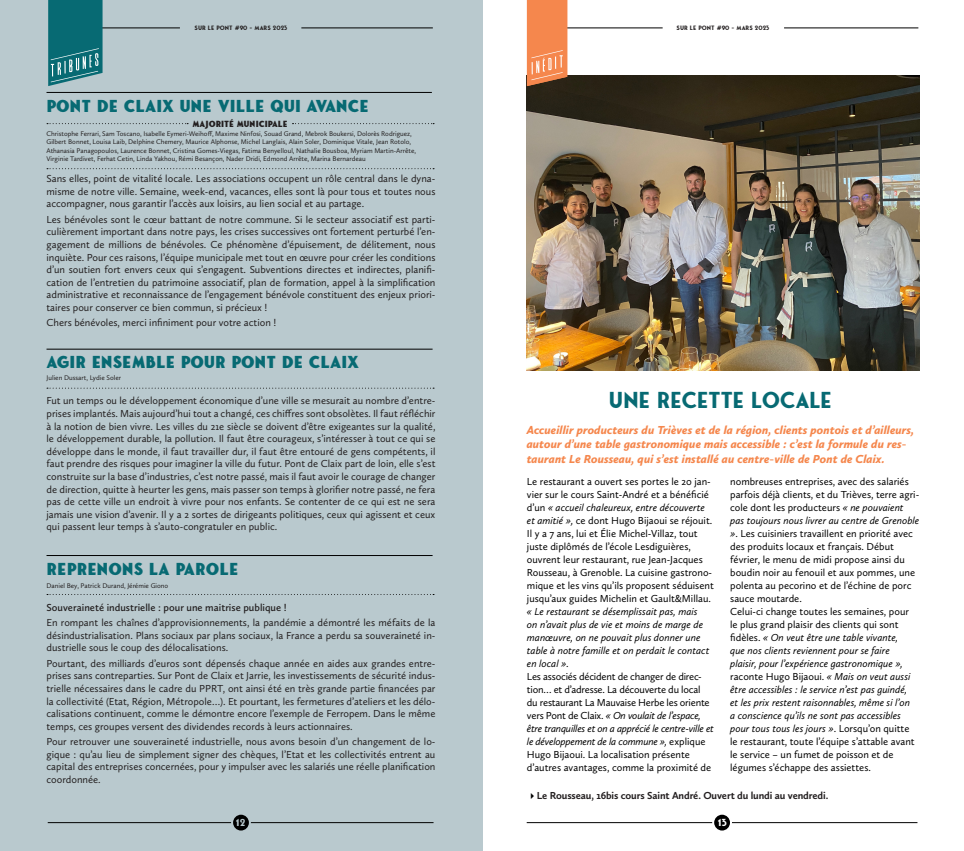
<style>
.page{position:relative;width:964px;height:851px;background:#fff}
.page>*{position:absolute;margin:0;border:0;box-sizing:border-box;transform-origin:0 0}
.t1{font:700 22px "Fonseca";letter-spacing:-.025em;color:#076a73}
.t2{font:16.5px "Fonseca Grande";color:#076a73}
.t3{font:italic 900 12px/14.4px "Calluna Sans";letter-spacing:.01em;color:#f5874d}
.t4{font:10.5px/12.6px "Calluna Sans";color:#231f20;text-align:justify}
.t5{font:10.5px/13px "Calluna Sans";color:#000}
.t6{font:italic 10.5px/13px "Calluna Sans";color:#000}
.t7{font:10.5px/13px "Calluna Sans";letter-spacing:-.02em;color:#000}
.t8{font:700 10.5px "Calluna Sans";letter-spacing:-.01em;color:#231f20}
.t9{font:600 10.5px "Calluna Sans";color:#231f20}
.t10{font:700 9.7px "Fonseca";color:#b9c9ce}
.t11{font:700 9.7px "Fonseca";color:#fff}
.t12{font:8.5px "Fonseca Grande";color:#231f20}
.t13{font:7px/8.4px "Calluna Sans";color:#231f20}
.t14{font:700 6px "Fonseca";color:#231f20}
.s1{font-style:italic}
.s2{font-style:normal}
.s3{color:#000}
</style>
<div class="page">
<img style="left:527px;top:76px;width:392px;height:294px">
<div style="left:0;top:0;width:482px;height:850px;background:#b9c9ce"></div>
<hr style="left:50px;top:28px;width:130px;height:1px;background:#000">
<hr style="left:301px;top:28px;width:132px;height:1px;background:#000">
<svg style="left:47px;top:594px;width:387px;height:1px"></svg>
<hr style="left:47px;top:555px;width:385px;height:1px;background:#000">
<hr style="left:48px;top:822px;width:385px;height:1px;background:#000">
<div style="left:232px;top:813px;width:18px;height:18px;background:#000;border-radius:50%"></div>
<div style="left:231px;top:812px;width:20px;height:20px;border:2px solid #b9c9ce;border-radius:50%"></div>
<hr style="left:47px;top:349px;width:385px;height:1px;background:#000">
<svg style="left:47px;top:387px;width:387px;height:1px"></svg>
<svg style="left:47px;top:168px;width:387px;height:1px"></svg>
<svg style="left:47px;top:123px;width:141px;height:1px"></svg>
<hr style="left:47px;top:92px;width:385px;height:1px;background:#000">
<svg style="left:48px;top:0;width:55px;height:86px;background:#247a82"></svg>
<svg style="left:292px;top:123px;width:142px;height:1px"></svg>
<hr style="left:527px;top:28px;width:136px;height:1px;background:#000">
<hr style="left:784px;top:28px;width:134px;height:1px;background:#000">
<hr style="left:527px;top:822px;width:390px;height:1px;background:#000">
<div style="left:713px;top:813px;width:18px;height:18px;background:#000;border-radius:50%"></div>
<div style="left:712px;top:812px;width:20px;height:20px;border:2px solid #fff;border-radius:50%"></div>
<svg style="left:527px;top:0;width:40px;height:86px;background:#eb8752"></svg>
<p class="t14" style="left:195px;top:24px;width:94px">SUR LE PONT #90 - MARS 2023</p>
<p class="t2" style="left:47px;top:96px;width:324px">PONT DE CLAIX UNE VILLE QUI AVANCE</p>
<p class="t13" style="left:47px;top:129px;width:371px">Christophe Ferrari, Sam Toscano, Isabelle Eymeri-Weihoff, Maxime Ninfosi, Souad Grand, Mebrok Boukersi, Dolorès Rodriguez, Gilbert Bonnet, Louisa Laib, Delphine Chemery, Maurice Alphonse, Michel Langlais, Alain Soler, Dominique Vitale, Jean Rotolo, Athanasia Panagopoulos, Laurence Bonnet, Cristina Gomes-Viegas, Fatima Benyelloul, Nathalie Bousboa, Myriam Martin-Arrête, Virginie Tardivet, Ferhat Cetin, Linda Yakhou, Rémi Besançon, Nader Dridi, Edmond Arrête, Marina Bernardeau</p>
<p class="t12" style="left:192px;top:118px;width:97px">MAJORITÉ MUNICIPALE</p>
<p class="t4" style="left:47px;top:172px;width:390px">Sans elles, point de vitalité locale. Les associations occupent un rôle central dans le dyna&shy;misme de notre ville. Semaine, week-end, vacances, elles sont là pour tous et toutes nous accompagner, nous garantir l’accès aux loisirs, au lien social et au partage.</p>
<p class="t4" style="left:47px;top:213px;width:390px">Les bénévoles sont le cœur battant de notre commune. Si le secteur associatif est parti&shy;culièrement important dans notre pays, les crises successives ont fortement perturbé l’en&shy;gagement de millions de bénévoles. Ce phénomène d’épuisement, de délitement, nous inquiète. Pour ces raisons, l’équipe municipale met tout en œuvre pour créer les conditions d’un soutien fort envers ceux qui s’engagent. Subventions directes et indirectes, planifi&shy;cation de l’entretien du patrimoine associatif, plan de formation, appel à la simplification administrative et reconnaissance de l’engagement bénévole constituent des enjeux priori&shy;taires pour conserver ce bien commun, si précieux !</p>
<p class="t4" style="left:47px;top:316px;width:231px">Chers bénévoles, merci infiniment pour votre action !</p>
<p class="t2" style="left:47px;top:352px;width:314px">AGIR ENSEMBLE POUR PONT DE CLAIX</p>
<p class="t13" style="left:47px;top:373px;width:76px">Julien Dussart, Lydie Soler</p>
<p class="t4" style="left:47px;top:394px;width:390px">Fut un temps ou le développement économique d’une ville se mesurait au nombre d’entre&shy;prises implantés. Mais aujourd’hui tout a changé, ces chiffres sont obsolètes. Il faut réfléchir à la notion de bien vivre. Les villes du 21e siècle se doivent d’être exigeantes sur la qualité, le développement durable, la pollution. Il faut être courageux, s’intéresser à tout ce qui se développe dans le monde, il faut travailler dur, il faut être entouré de gens compétents, il faut prendre des risques pour imaginer la ville du futur. Pont de Claix part de loin, elle s’est construite sur la base d’industries, c’est notre passé, mais il faut avoir le courage de changer de direction, quitte à heurter les gens, mais passer son temps à glorifier notre passé, ne fera pas de cette ville un endroit à vivre pour nos enfants. Se contenter de ce qui est ne sera jamais une vision d’avenir. Il y a 2 sortes de dirigeants politiques, ceux qui agissent et ceux qui passent leur temps à s’auto-congratuler en public.</p>
<p class="t2" style="left:47px;top:558px;width:193px">REPRENONS LA PAROLE</p>
<p class="t13" style="left:47px;top:581px;width:123px">Daniel Bey, Patrick Durand, Jérémie Giono</p>
<p class="t9" style="left:47px;top:600px;width:242px">Souveraineté industrielle : pour une maitrise publique !</p>
<p class="t4" style="left:47px;top:616px;width:390px">En rompant les chaînes d’approvisionnements, la pandémie a démontré les méfaits de la désindustrialisation. Plans sociaux par plans sociaux, la France a perdu sa souveraineté in&shy;dustrielle sous le coup des délocalisations.</p>
<p class="t4" style="left:47px;top:656px;width:390px">Pourtant, des milliards d’euros sont dépensés chaque année en aides aux grandes entre&shy;prises sans contreparties. Sur Pont de Claix et Jarrie, les investissements de sécurité indus&shy;trielle nécessaires dans le cadre du PPRT, ont ainsi été en très grande partie financées par la collectivité (Etat, Région, Métropole…). Et pourtant, les fermetures d’ateliers et les délo&shy;calisations continuent, comme le démontre encore l’exemple de Ferropem. Dans le même temps, ces groupes versent des dividendes records à leurs actionnaires.</p>
<p class="t4" style="left:47px;top:735px;width:390px">Pour retrouver une souveraineté industrielle, nous avons besoin d’un changement de lo&shy;gique : qu’au lieu de simplement signer des chèques, l’Etat et les collectivités entrent au capital des entreprises concernées, pour y impulser avec les salariés une réelle planification coordonnée.</p>
<p class="t10" style="left:236px;top:816px;width:11px">12</p>
<p class="t14" style="left:676px;top:24px;width:94px">SUR LE PONT #90 - MARS 2023</p>
<p class="t1" style="left:608px;top:386px;width:225px">UNE RECETTE LOCALE</p>
<p class="t3" style="left:527px;top:422px;width:389px">Accueillir producteurs du Trièves et de la région, clients pontois et d’ailleurs, autour d’une table gastronomique mais accessible : c’est la formule du res&shy;taurant Le Rousseau, qui s’est installé au centre-ville de Pont de Claix.</p>
<p class="t5" style="left:527px;top:475px;width:185px">Le restaurant a ouvert ses portes le 20 jan&shy;vier sur le cours Saint-André et a bénéficié d’un <span class="s1">« accueil chaleureux, entre découverte</span></p>
<p class="t5" style="left:527px;top:514px;width:187px"><span class="s1">et amitié »,</span> ce dont Hugo Bijaoui se réjouit.</p>
<p class="t5" style="left:527px;top:527px;width:188px">Il y a 7 ans, lui et Élie Michel-Villaz, tout juste diplômés de l’école Lesdiguières, ouvrent leur restaurant, rue Jean-Jacques Rousseau, à Grenoble. La cuisine gastrono&shy;mique et les vins qu’ils proposent séduisent jusqu’aux guides Michelin et Gault&amp;Millau. <span class="s1">« Le restaurant se désemplissait pas, mais<br>on n’avait plus de vie et moins de marge de manœuvre, on ne pouvait plus donner une table à notre famille et on perdait le contact en local »</span>.</p>
<p class="t7" style="left:527px;top:670px;width:188px">Les associés décident de changer de direc&shy;tion… et d’adresse. La découverte du local du restaurant La Mauvaise Herbe les oriente vers Pont de Claix. <span class="s1">« On voulait de l’espace, être tranquilles et on a apprécié le centre-ville et le développement de la commune »,</span> explique Hugo Bijaoui. La localisation présente d’autres avantages, comme la proximité de</p>
<p class="t5" style="left:730px;top:475px;width:191px">nombreuses entreprises, avec des salariés parfois déjà clients, et du Trièves, terre agri&shy;cole dont les producteurs <span class="s1">« ne pouvaient pas toujours nous livrer au centre de Grenoble »</span>. Les cuisiniers travaillent en priorité avec des produits locaux et français. Début février, le menu de midi propose ainsi du boudin noir au fenouil et aux pommes, une polenta au pecorino et de l’échine de porc sauce moutarde.</p>
<p class="t6" style="left:730px;top:605px;width:186px"><span class="s2">Celui-ci change toutes les semaines, pour le plus grand plaisir des clients qui sont fidèles.</span> « On veut être une table vivante, que nos clients reviennent pour se faire plaisir, pour l’expérience gastronomique », <span class="s2">raconte Hugo Bijaoui.</span> « Mais on veut aussi être accessibles : le service n’est pas guindé, et les prix restent raisonnables, même si l’on a conscience qu’ils ne sont pas accessibles pour tous tous les jours »<span class="s2">. Lorsqu’on quitte le restaurant, toute l’équipe s’attable avant le service – un fumet de poisson et de légumes s’échappe des assiettes.</span></p>
<p class="t8" style="left:527px;top:789px;width:302px"><span class="s3">✔</span>Le Rousseau, 16bis cours Saint André. Ouvert du lundi au vendredi.</p>
<p class="t11" style="left:718px;top:816px;width:11px">13</p>
</div>
